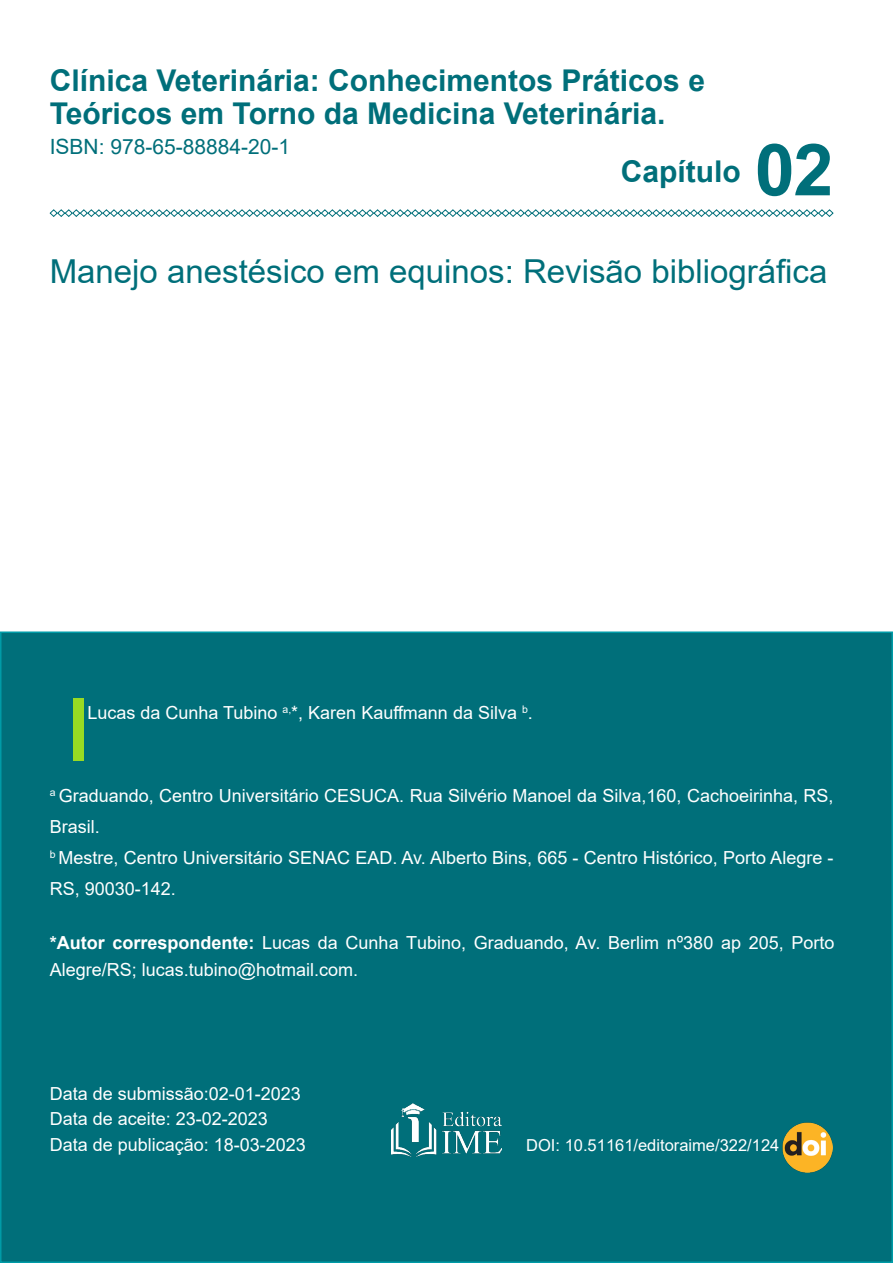
<style>
.page{position:relative;width:893px;height:1263px;background:#fff}
.page>*{position:absolute;margin:0;border:0;box-sizing:border-box;transform-origin:0 0}
.t1{font:700 72px "Arial";color:#006f7a}
.t2{font:33px "Arial";color:#006f7a}
.t3{font:700 30px/33px "Arial";color:#006f7a}
.t4{font:21px "Arial";color:#006f7a}
.t5{font:18px/31px "Arial";color:#fff}
.t6{font:16.5px "Arial";color:#fff}
.s1{font-weight:700}
.s2{font-style:inherit}
</style>
<div class="page">
<svg style="left:49px;top:209px;width:785px;height:8px"></svg>
<div style="left:1px;top:632px;width:891px;height:630px;background:#006f7a"></div>
<div style="left:73px;top:698px;width:11px;height:62px;background:#98da23"></div>
<img style="left:782px;top:1123px;width:50px;height:50px">
<img style="left:391px;top:1104px;width:111px;height:53px">
<h3 class="t3" style="left:50px;top:64px;width:657px">Clínica Veterinária: Conhecimentos Práticos e<br>Teóricos em Torno da Medicina Veterinária.</h3>
<p class="t4" style="left:50px;top:132px;width:242px">ISBN: 978-65-88884-20-1</p>
<h3 class="t3" style="left:621px;top:155px;width:121px">Capítulo</h3>
<h1 class="t1" style="left:755px;top:119px;width:80px">02</h1>
<h2 class="t2" style="left:50px;top:248px;width:779px">Manejo anestésico em equinos: Revisão bibliográfica</h2>
<p class="t5" style="left:87px;top:697px;width:447px">Lucas da Cunha Tubino <sup>a,</sup>*, Karen Kauffmann da Silva <sup>b</sup>.</p>
<p class="t5" style="left:50px;top:780px;width:785px"><sup>a</sup> Graduando, Centro Universitário CESUCA. Rua Silvério Manoel da Silva,160, Cachoeirinha, RS, Brasil.<br><sup>b</sup> Mestre, Centro Universitário SENAC EAD. Av. Alberto Bins, 665 - Centro Histórico, Porto Alegre - RS, 90030-142.</p>
<p class="t5" style="left:50px;top:929px;width:786px;line-height:27px"><span class="s1">*Autor correspondente:</span> Lucas da Cunha Tubino, Graduando, Av. Berlim nº380 ap 205, Porto<br>Alegre/RS; lucas.tubino@hotmail.com.</p>
<p class="t5" style="left:50px;top:1080px;width:258px;line-height:25.5px">Data de submissão:02-01-2023<br>Data de aceite: 23-02-2023<br>Data de publicação: <span class="s2">18</span>-03-2023</p>
<p class="t6" style="left:526px;top:1133px;width:255px"><span class="s2">DOI:</span> 10.51161/editoraime/322/124</p>
</div>
